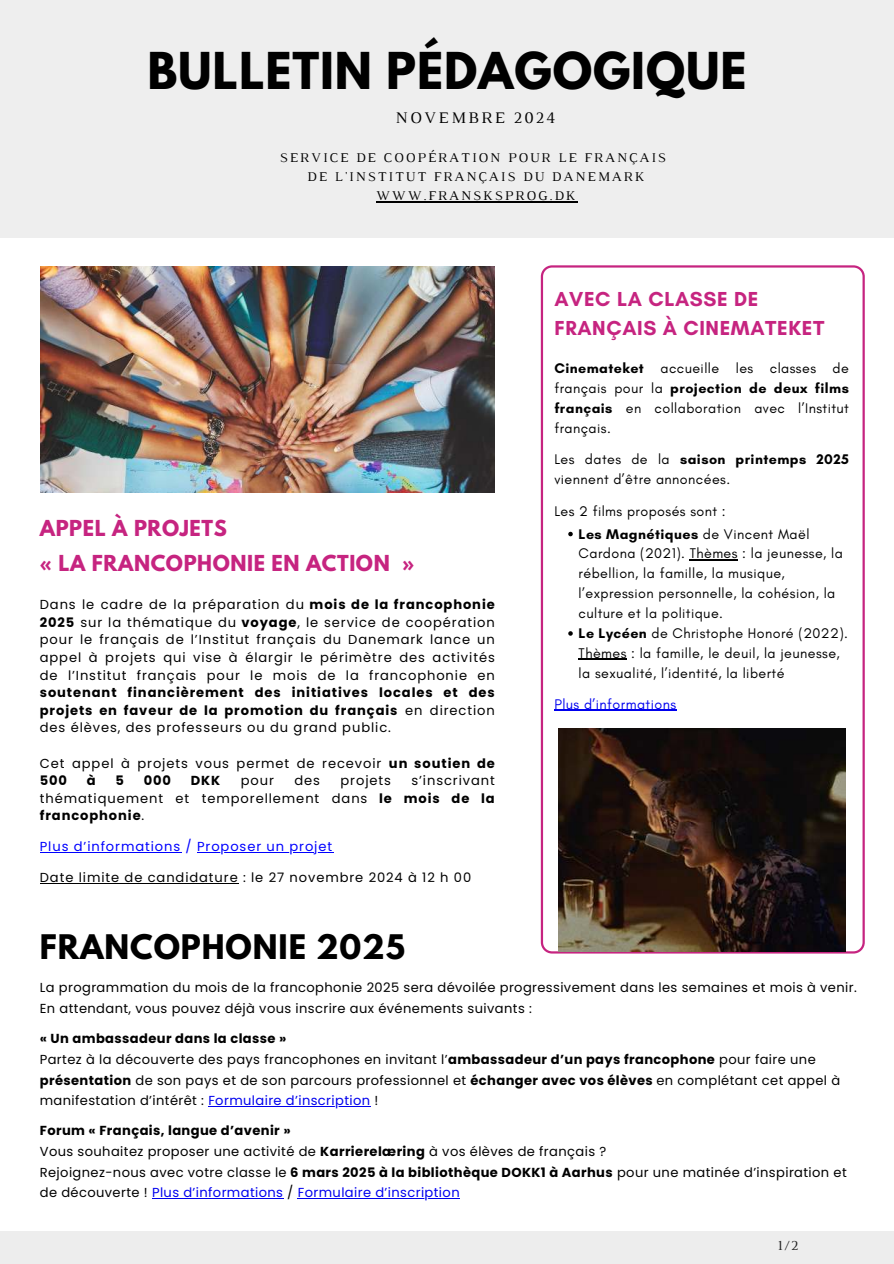
<style>
.page{position:relative;width:894px;height:1264px;background:#fff}
.page>*{position:absolute;margin:0;border:0;box-sizing:border-box;transform-origin:0 0}
.t1{font:700 45px "League Spartan";letter-spacing:.02em;color:#000}
.t2{font:700 30px "League Spartan";letter-spacing:.03em;color:#000}
.t3{font:700 20.7px/29px "Glacial Indifference";letter-spacing:.03em;color:#c62480}
.t4{font:700 19.5px/34.8px "League Spartan";letter-spacing:.03em;color:#c62480}
.t5{font:16.5px "Luthier";letter-spacing:.14em;color:#000}
.t6{font:14.25px/20px "Glacial Indifference";letter-spacing:.03em;color:#000}
.t7{font:14.25px "Glacial Indifference";letter-spacing:.03em;color:#00e}
.t8{font:14.25px "Luthier";color:#222}
.t9{font:13.65px/19.2px "Luthier";letter-spacing:.14em;color:#000;text-align:center}
.t10{font:13.05px/20.9px "Poppins";letter-spacing:.03em;color:#000}
.t11{font:700 13.05px/17.5px "Poppins";letter-spacing:.07em;color:#000;text-align:justify}
.t12{font:13.05px/17.5px "Poppins";letter-spacing:.07em;color:#000}
.t13{font:13.05px "Poppins";letter-spacing:.07em;color:#00f}
.s1{font-weight:700}
.s2{font-weight:400}
.s3{color:#00e}
</style>
<div class="page">
<div style="left:0;top:0;width:893px;height:238px;background:#eee"></div>
<div style="left:0;top:1230px;width:893px;height:33px;background:#ededed"></div>
<svg style="left:540px;top:265px;width:324px;height:688px"></svg>
<hr style="left:376px;top:201px;width:201px;height:1px;background:#000">
<hr style="left:40px;top:852px;width:141px;height:1px;background:#00f">
<hr style="left:197px;top:852px;width:136px;height:1px;background:#00f">
<hr style="left:40px;top:883px;width:199px;height:1px;background:#000">
<img style="left:40px;top:266px;width:455px;height:226px">
<img style="left:558px;top:728px;width:287px;height:223px">
<svg style="left:568px;top:532px;width:4px;height:4px"></svg>
<hr style="left:689px;top:559px;width:48px;height:1px;background:#000">
<svg style="left:568px;top:631px;width:4px;height:4px"></svg>
<hr style="left:578px;top:658px;width:48px;height:2px;background:#000">
<hr style="left:554px;top:709px;width:122px;height:2px;background:#00e">
<hr style="left:208px;top:1106px;width:162px;height:1px;background:#00e">
<hr style="left:152px;top:1198px;width:131px;height:1px;background:#00e">
<hr style="left:298px;top:1198px;width:162px;height:1px;background:#00e">
<h1 class="t1" style="left:147px;top:36px;width:600px">BULLETIN PÉDAGOGIQUE</h1>
<p class="t5" style="left:395px;top:108px;width:161px">NOVEMBRE 2024</p>
<p class="t9" style="left:280px;top:147px;width:387px">SERVICE DE COOPÉRATION POUR LE FRANÇAIS<br>DE L'INSTITUT FRANÇAIS DU DANEMARK<br>WWW.FRANSKSPROG.DK</p>
<h3 class="t4" style="left:40px;top:511px;width:376px">APPEL À PROJETS<br>« LA FRANCOPHONIE EN ACTION »</h3>
<p class="t10" style="left:40px;top:596px;width:456px;line-height:17.5px;text-align:justify">Dans le cadre de la préparation du <span class="s1">mois de la francophonie 2025</span> sur la thématique du <span class="s1">voyage</span>, le service de coopération pour le français de l’Institut français du Danemark lance un appel à projets qui vise à élargir le périmètre des activités de l’Institut français pour le mois de la francophonie en</p>
<p class="t11" style="left:40px;top:684px;width:456px">soutenant financièrement des initiatives locales et des projets en faveur de la promotion du français <span class="s2">en direction des élèves, des professeurs ou du grand public.</span></p>
<p class="t12" style="left:40px;top:754px;width:456px">Cet appel à projets vous permet de recevoir <span class="s1">un soutien de<br>500</span></p>
<p class="t11" style="left:87px;top:771px;width:10px">à</p>
<p class="t11" style="left:115px;top:771px;width:10px">5</p>
<p class="t11" style="left:144px;top:771px;width:29px">000</p>
<p class="t11" style="left:191px;top:771px;width:31px">DKK</p>
<p class="t10" style="left:241px;top:770px;width:35px">pour</p>
<p class="t10" style="left:294px;top:770px;width:27px">des</p>
<p class="t12" style="left:340px;top:771px;width:52px">projets</p>
<p class="t10" style="left:40px;top:771px;width:456px;line-height:17.5px;text-align:justify;text-indent:371px">s’inscrivant thématiquement et temporellement dans <span class="s1">le mois de la francophonie</span>.</p>
<p class="t13" style="left:40px;top:839px;width:294px">Plus d’informations / Proposer un projet</p>
<p class="t12" style="left:40px;top:869px;width:433px">Date limite de candidature : le 27 novembre 2024 à 12 h 00</p>
<h2 class="t2" style="left:40px;top:923px;width:366px">FRANCOPHONIE 2025</h2>
<h3 class="t3" style="left:554px;top:284px;width:271px">AVEC LA CLASSE DE<br>FRANÇAIS À CINEMATEKET</h3>
<p class="t6" style="left:554px;top:359px;width:296px;text-align:justify"><span class="s1">Cinemateket</span> accueille les classes de français pour la <span class="s1">projection de deux films français</span> en collaboration avec l’Institut français.</p>
<p class="t6" style="left:554px;top:450px;width:296px">Les dates de la <span class="s1">saison printemps 2025 </span>viennent d’être annoncées.</p>
<p class="t6" style="left:578px;top:499px;width:232px;line-height:22.8px;text-indent:-24px">Les 2 films proposés sont :<br><span class="s1">Les Magnétiques</span> de Vincent Maël</p>
<p class="t6" style="left:578px;top:544px;width:271px">Cardona (2021). Thèmes : la jeunesse, la rébellion, la famille, la musique, l’expression personnelle, la cohésion, la culture et la politique.<br><span class="s1">Le Lycéen</span> de Christophe Honoré (2022).<br>Thèmes : la famille, le deuil, la jeunesse, la sexualité, l’identité, la liberté</p>
<p class="t7" style="left:554px;top:696px;width:123px">Plus d’informations</p>
<p class="t10" style="left:40px;top:977px;width:818px">La programmation du mois de la francophonie 2025 sera dévoilée progressivement dans les semaines et mois à venir.<br>En attendant, vous pouvez déjà vous inscrire aux événements suivants :</p>
<p class="t10" style="left:40px;top:1027px;width:801px"><span class="s1">« Un ambassadeur dans la classe »<br></span>Partez à la découverte des pays francophones en invitant l’<span class="s1">ambassadeur d’un pays francophone</span> pour faire une <span class="s1">présentation</span> de son pays et de son parcours professionnel et <span class="s1">échanger avec vos élèves</span> en complétant cet appel à manifestation d’intérêt : <span class="s3">Formulaire d’inscription</span> !</p>
<p class="t10" style="left:40px;top:1120px;width:808px"><span class="s1">Forum « Français, langue d’avenir »<br></span>Vous souhaitez proposer une activité de <span class="s1">Karrierelæring</span> à vos élèves de français ?<br>Rejoignez-nous avec votre classe le <span class="s1">6 mars 2025 à la bibliothèque DOKK1 à Aarhus</span> pour une matinée d’inspiration et de découverte ! <span class="s3">Plus d’informations</span> / <span class="s3">Formulaire d’inscription</span></p>
<p class="t8" style="left:777px;top:1236px;width:22px">1/2</p>
</div>
